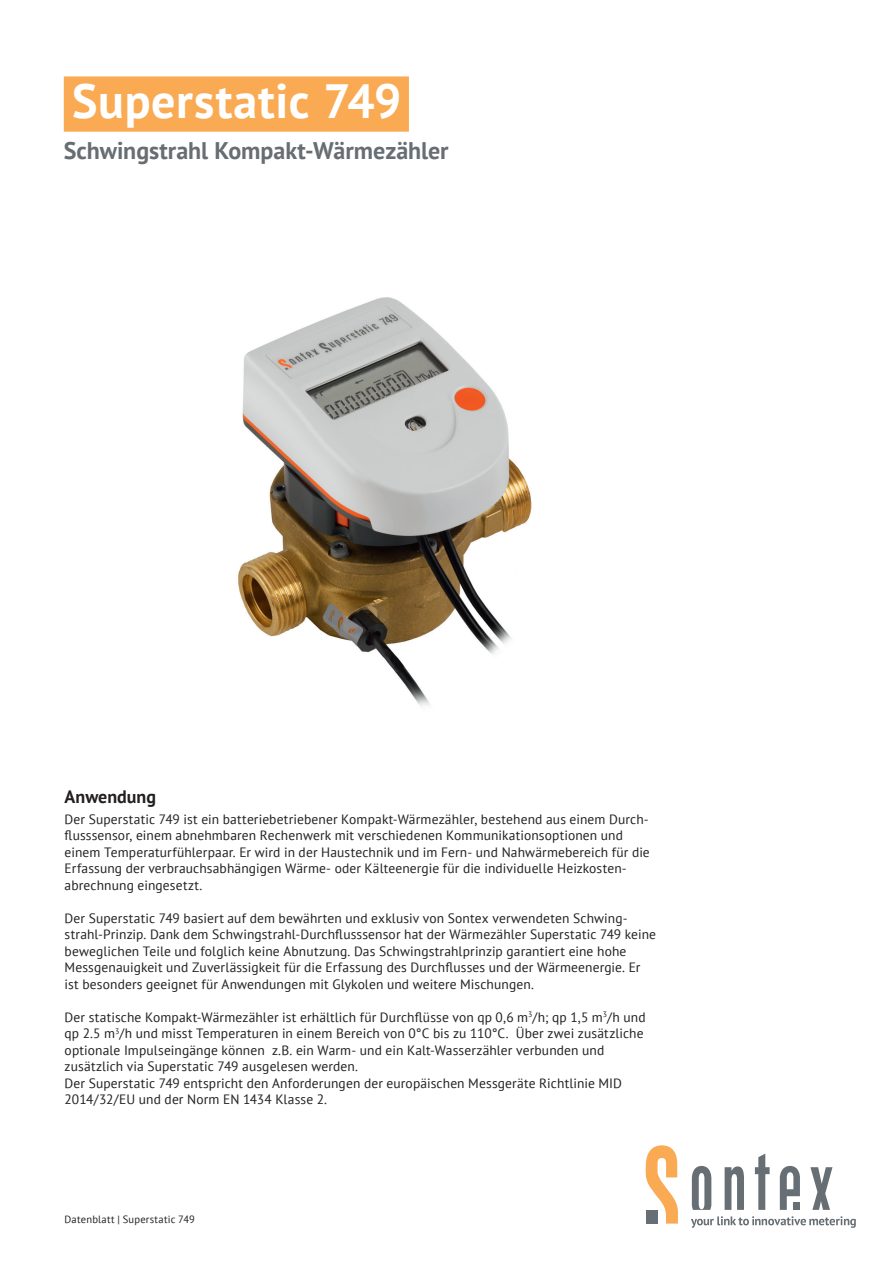
<style>
.page{position:relative;width:893px;height:1263px;background:#fff}
.page>*{position:absolute;margin:0;border:0;box-sizing:border-box;transform-origin:0 0}
.t1{font:700 48px "PT Sans";letter-spacing:.01em;color:#fff}
.t2{font:700 24px "PT Sans";color:#676e73}
.t3{font:700 18px "PT Sans";color:#231f20}
.t4{font:13.5px/16.5px "PT Sans";letter-spacing:.01em;color:#231f20}
.t5{font:10.5px "PT Sans";letter-spacing:.02em;color:#231f20}
</style>
<div class="page">
<div style="left:64px;top:76px;width:345px;height:56px;background:#f9aa53"></div>
<svg style="left:646px;top:1145px;width:32px;height:78px"></svg>
<svg style="left:755px;top:1153px;width:15px;height:57px"></svg>
<svg style="left:810px;top:1167px;width:22px;height:43px"></svg>
<svg style="left:780px;top:1166px;width:20px;height:44px"></svg>
<svg style="left:725px;top:1166px;width:19px;height:44px"></svg>
<svg style="left:692px;top:1166px;width:19px;height:44px"></svg>
<svg style="left:691px;top:1216px;width:165px;height:12px"></svg>
<img style="left:238px;top:297px;width:294px;height:409px">
<h1 class="t1" style="left:72px;top:70px;width:331px">Superstatic 749</h1>
<h2 class="t2" style="left:64px;top:135px;width:386px">Schwingstrahl Kompakt-Wärmezähler</h2>
<h3 class="t3" style="left:65px;top:785px;width:93px">Anwendung</h3>
<p class="t4" style="left:65px;top:810px;width:587px">Der Superstatic 749 ist ein batteriebetriebener Kompakt-Wärmezähler, bestehend aus einem Durch&shy;flusssensor, einem abnehmbaren Rechenwerk mit verschiedenen Kommunikationsoptionen und einem Temperaturfühlerpaar. Er wird in der Haustechnik und im Fern- und Nahwärmebereich für die Erfassung der verbrauchsabhängigen Wärme- oder Kälteenergie für die individuelle Heizkosten&shy;abrechnung eingesetzt.</p>
<p class="t4" style="left:65px;top:909px;width:593px">Der Superstatic 749 basiert auf dem bewährten und exklusiv von Sontex verwendeten Schwing&shy;strahl-Prinzip. Dank dem Schwingstrahl-Durchflusssensor hat der Wärmezähler Superstatic 749 keine beweglichen Teile und folglich keine Abnutzung. Das Schwingstrahlprinzip garantiert eine hohe Messgenauigkeit und Zuverlässigkeit für die Erfassung des Durchflusses und der Wärmeenergie. Er ist besonders geeignet für Anwendungen mit Glykolen und weitere Mischungen.</p>
<p class="t4" style="left:65px;top:1008px;width:583px">Der statische Kompakt-Wärmezähler ist erhältlich für Durchflüsse von qp 0,6 m<sup>3</sup>/h; qp 1,5 m<sup>3</sup>/h und qp 2.5 m<sup>3</sup>/h und misst Temperaturen in einem Bereich von 0°C bis zu 110°C. Über zwei zusätzliche optionale Impulseingänge können z.B. ein Warm- und ein Kalt-Wasserzähler verbunden und zusätzlich via Superstatic 749 ausgelesen werden.<br>Der Superstatic 749 entspricht den Anforderungen der europäischen Messgeräte Richtlinie MID 2014/32/EU und der Norm EN 1434 Klasse 2.</p>
<p class="t5" style="left:65px;top:1212px;width:132px">Datenblatt | Superstatic 749</p>
</div>
